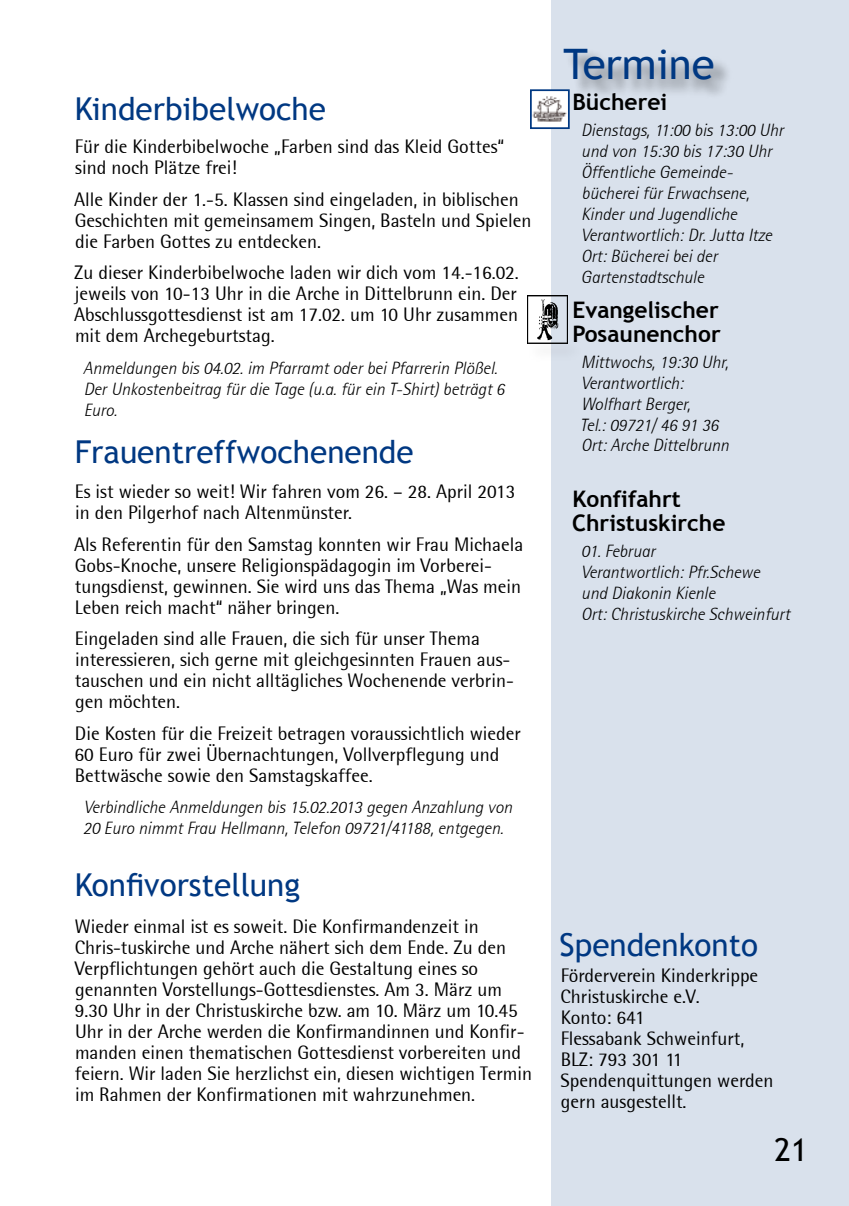
<style>
.page{position:relative;width:849px;height:1206px;background:#fff}
.page>*{position:absolute;margin:0;border:0;box-sizing:border-box;transform-origin:0 0}
.t1{font:42px "Trebuchet MS";color:#003882}
.t2{font:31.5px "Trebuchet MS";color:#003882}
.t3{font:31.5px "Trebuchet MS";color:#000}
.t4{font:700 22.75px/24.5px "Trebuchet MS";color:#000}
.t5{font:19.25px/21px "Rotis Semi Sans";color:#000}
.t6{font:italic 300 17.5px/21px "Rotis Semi Sans";color:#000}
</style>
<div class="page">
<div style="left:551px;top:0;width:297px;height:1205px;background:#d9e1ec"></div>
<div style="left:563px;top:48px;width:170px;height:53px;background:#000;opacity:.49"></div>
<img style="left:533px;top:92px;width:33px;height:34px">
<div style="left:530px;top:89px;width:39px;height:40px;border:2px solid #003882"></div>
<img style="left:527px;top:295px;width:40px;height:43px">
<div style="left:525px;top:338px;width:59px;height:25px;background:#000;opacity:.35"></div>
<hr style="left:528px;top:342px;width:39px;height:2px;background:#000">
<h2 class="t2" style="left:75px;top:90px;width:253px">Kinderbibelwoche</h2>
<p class="t5" style="left:75px;top:136px;width:430px">Für die Kinderbibelwoche „Farben sind das Kleid Gottes“ sind noch Plätze frei!</p>
<p class="t5" style="left:74px;top:188px;width:458px">Alle Kinder der 1.-5. Klassen sind eingeladen, in biblischen<br>Geschichten mit gemeinsamem Singen, Basteln und Spielen die Farben Gottes zu entdecken.</p>
<p class="t5" style="left:74px;top:262px;width:446px;text-align:justify">Zu dieser Kinderbibelwoche laden wir dich vom 14.-16.02. jeweils von 10-13 Uhr in die Arche in Dittelbrunn ein. Der Abschlussgottesdienst ist am 17.02. um 10 Uhr zusammen mit dem Archegeburtstag.</p>
<p class="t6" style="left:83px;top:357px;width:422px">Anmeldungen bis 04.02. im Pfarramt oder bei Pfarrerin Plößel.<br>Der Unkostenbeitrag für die Tage (u.a. für ein T-Shirt) beträgt 6<br>Euro.</p>
<h2 class="t2" style="left:75px;top:433px;width:340px">Frauentreffwochenende</h2>
<p class="t5" style="left:75px;top:481px;width:442px">Es ist wieder so weit! Wir fahren vom 26. – 28. April 2013 in den Pilgerhof nach Altenmünster.</p>
<p class="t5" style="left:74px;top:533px;width:450px">Als Referentin für den Samstag konnten wir Frau Michaela Gobs-Knoche, unsere Religionspädagogin im Vorberei&shy;tungsdienst, gewinnen. Sie wird uns das Thema „Was mein Leben reich macht“ näher bringen.</p>
<p class="t5" style="left:75px;top:628px;width:440px">Eingeladen sind alle Frauen, die sich für unser Thema interessieren, sich gerne mit gleichgesinnten Frauen aus&shy;tauschen und ein nicht alltägliches Wochenende verbrin&shy;gen möchten.</p>
<p class="t5" style="left:75px;top:722px;width:447px">Die Kosten für die Freizeit betragen voraussichtlich wieder<br>60 Euro für zwei Übernachtungen, Vollverpflegung und<br>Bettwäsche sowie den Samstagskaffee.</p>
<p class="t6" style="left:83px;top:796px;width:431px">Verbindliche Anmeldungen bis 15.02.2013 gegen Anzahlung von<br>20 Euro nimmt Frau Hellmann, Telefon 09721/41188, entgegen.</p>
<h2 class="t2" style="left:75px;top:866px;width:227px">Konfivorstellung</h2>
<p class="t5" style="left:75px;top:915px;width:458px">Wieder einmal ist es soweit. Die Konfirmandenzeit in Chris-tuskirche und Arche nähert sich dem Ende. Zu den Verpflichtungen gehört auch die Gestaltung eines so genannten Vorstellungs-Gottesdienstes. Am 3. März um 9.30 Uhr in der Christuskirche bzw. am 10. März um 10.45<br>Uhr in der Arche werden die Konfirmandinnen und Konfir&shy;manden einen thematischen Gottesdienst vorbereiten und feiern. Wir laden Sie herzlichst ein, diesen wichtigen Termin im Rahmen der Konfirmationen mit wahrzunehmen.</p>
<h1 class="t1" style="left:563px;top:40px;width:153px">Termine</h1>
<p class="t4" style="left:572px;top:89px;width:96px">Bücherei</p>
<p class="t6" style="left:580px;top:119px;width:204px">Dienstags, 11:00 bis 13:00 Uhr und von 15:30 bis 17:30 Uhr<br>Öffentliche Gemeinde&shy;bücherei für Erwachsene,<br>Kinder und Jugendliche<br>Verantwortlich: Dr. Jutta Itze<br>Ort: Bücherei bei der<br>Gartenstadtschule</p>
<p class="t4" style="left:572px;top:297px;width:150px">Evangelischer<br>Posaunenchor</p>
<p class="t6" style="left:580px;top:352px;width:150px">Mittwochs, 19:30 Uhr,<br>Verantwortlich:<br>Wolfhart Berger,<br>Tel.: 09721/ 46 91 36</p>
<p class="t6" style="left:581px;top:434px;width:149px">Ort: Arche Dittelbrunn</p>
<p class="t4" style="left:572px;top:486px;width:155px">Konfifahrt<br>Christuskirche</p>
<p class="t6" style="left:581px;top:540px;width:210px">01. Februar<br>Verantwortlich: Pfr.Schewe und Diakonin Kienle<br>Ort: Christuskirche Schweinfurt</p>
<h2 class="t2" style="left:559px;top:926px;width:200px">Spendenkonto</h2>
<p class="t5" style="left:560px;top:964px;width:214px">Förderverein Kinderkrippe<br>Christuskirche e.V.<br>Konto: 641<br>Flessabank Schweinfurt,<br>BLZ: 793 301 11<br>Spendenquittungen werden gern ausgestellt.</p>
<h2 class="t3" style="left:774px;top:1131px;width:35px">21</h2>
</div>
